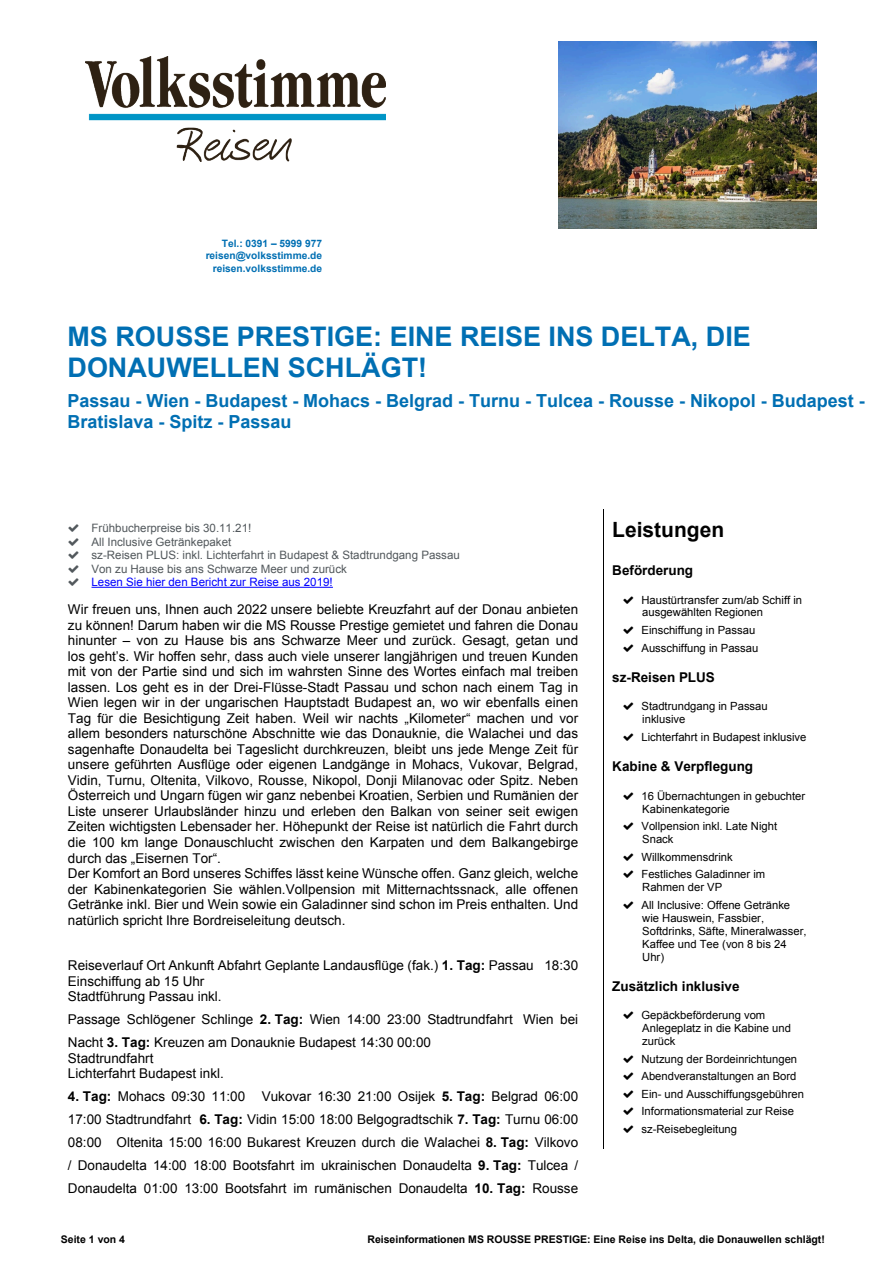
<style>
.page{position:relative;width:893px;height:1263px;background:#fff}
.page>*{position:absolute;margin:0;border:0;box-sizing:border-box;transform-origin:0 0}
.t1{font:700 27px/31px "Arial";color:#006fb3}
.t2{font:700 21px "Arial";color:#000}
.t3{font:700 18px/20.7px "Arial";color:#006fb3}
.t4{font:13.5px/15.6px "Arial";color:#000}
.t5{font:700 13.5px "Arial";color:#000}
.t6{font:11.55px/13.4px "Arial";color:#52585c}
.t7{font:11.55px "Arial";color:#00f}
.t8{font:11.25px/12.9px "Arial";color:#000}
.t9{font:700 10.5px "Arial";color:#000}
.t10{font:700 10.2px/12.3px "Arial";color:#006fb3;text-align:right}
.s1{font-weight:700}
</style>
<div class="page">
<hr style="left:92px;top:587px;width:241px;height:1px;background:#00f">
<hr style="left:603px;top:509px;width:1px;height:639px;background:#000">
<img style="left:86px;top:56px;width:300px;height:105px">
<img style="left:558px;top:41px;width:258px;height:188px">
<p class="t10" style="left:206px;top:238px;width:118px">Tel.: 0391 – 5999 977 reisen@volksstimme.de reisen.volksstimme.de</p>
<h1 class="t1" style="left:68px;top:323px;width:685px">MS ROUSSE PRESTIGE: EINE REISE INS DELTA, DIE<br>DONAUWELLEN SCHLÄGT!</h1>
<h3 class="t3" style="left:68px;top:392px;width:799px">Passau - Wien - Budapest - Mohacs - Belgrad - Turnu - Tulcea - Rousse - Nikopol - Budapest -<br>Bratislava - Spitz - Passau</h3>
<p class="t6" style="left:92px;top:523px;width:370px">Frühbucherpreise bis 30.11.21!<br>All Inclusive Getränkepaket<br>sz-Reisen PLUS: inkl. Lichterfahrt in Budapest &amp; Stadtrundgang Passau Von zu Hause bis ans Schwarze Meer und zurück</p>
<p class="t7" style="left:92px;top:578px;width:243px">Lesen Sie hier den Bericht zur Reise aus 2019!</p>
<p class="t4" style="left:68px;top:603px;width:512px">Wir freuen uns, Ihnen auch 2022 unsere beliebte Kreuzfahrt auf der Donau anbieten zu können! Darum haben wir die MS Rousse Prestige gemietet und fahren die Donau hinunter – von zu Hause bis ans Schwarze Meer und zurück. Gesagt, getan und los geht’s. Wir hoffen sehr, dass auch viele unserer langjährigen und treuen Kunden mit von der Partie sind und sich im wahrsten Sinne des Wortes einfach mal treiben lassen. Los geht es in der Drei-Flüsse-Stadt Passau und schon nach einem Tag in Wien legen wir in der ungarischen Hauptstadt Budapest an, wo wir ebenfalls einen Tag für die Besichtigung Zeit haben. Weil wir nachts „Kilometer“ machen und vor allem besonders naturschöne Abschnitte wie das Donauknie, die Walachei und das sagenhafte Donaudelta bei Tageslicht durchkreuzen, bleibt uns jede Menge Zeit für unsere geführten Ausflüge oder eigenen Landgänge in Mohacs, Vukovar, Belgrad, Vidin, Turnu, Oltenita, Vilkovo, Rousse, Nikopol, Donji Milanovac oder Spitz. Neben Österreich und Ungarn fügen wir ganz nebenbei Kroatien, Serbien und Rumänien der Liste unserer Urlaubsländer hinzu und erleben den Balkan von seiner seit ewigen Zeiten wichtigsten Lebensader her. Höhepunkt der Reise ist natürlich die Fahrt durch die 100 km lange Donauschlucht zwischen den Karpaten und dem Balkangebirge durch das „Eisernen Tor“.<br>Der Komfort an Bord unseres Schiffes lässt keine Wünsche offen. Ganz gleich, welche der Kabinenkategorien Sie wählen.Vollpension mit Mitternachtssnack, alle offenen Getränke inkl. Bier und Wein sowie ein Galadinner sind schon im Preis enthalten. Und natürlich spricht Ihre Bordreiseleitung deutsch.</p>
<p class="t4" style="left:68px;top:959px;width:512px">Reiseverlauf Ort Ankunft Abfahrt Geplante Landausflüge (fak.) <span class="s1">1. Tag:</span> Passau 18:30<br>Einschiffung ab 15 Uhr<br>Stadtführung Passau inkl.</p>
<p class="t4" style="left:68px;top:1009px;width:512px;line-height:23.1px">Passage Schlögener Schlinge <span class="s1">2. Tag:</span> Wien 14:00 23:00 Stadtrundfahrt Wien bei<br>Nacht <span class="s1">3. Tag:</span> Kreuzen am Donauknie Budapest 14:30 00:00</p>
<p class="t4" style="left:68px;top:1051px;width:157px">Stadtrundfahrt<br>Lichterfahrt Budapest inkl.</p>
<p class="t4" style="left:68px;top:1086px;width:512px;line-height:23.1px;text-align:justify"><span class="s1">4. Tag:</span> Mohacs 09:30 11:00 Vukovar 16:30 21:00 Osijek <span class="s1">5. Tag:</span> Belgrad 06:00<br>17:00 Stadtrundfahrt <span class="s1">6. Tag:</span> Vidin 15:00 18:00 Belgogradtschik <span class="s1">7. Tag:</span> Turnu 06:00<br>08:00 Oltenita 15:00 16:00 Bukarest Kreuzen durch die Walachei <span class="s1">8. Tag:</span> Vilkovo / Donaudelta 14:00 18:00 Bootsfahrt im ukrainischen Donaudelta <span class="s1">9. Tag:</span> Tulcea / Donaudelta 01:00 13:00 Bootsfahrt im rumänischen Donaudelta <span class="s1">10. Tag:</span> Rousse</p>
<h2 class="t2" style="left:612px;top:521px;width:113px">Leistungen</h2>
<p class="t5" style="left:612px;top:565px;width:82px">Beförderung</p>
<p class="t8" style="left:641px;top:594px;width:162px">Haustürtransfer zum/ab Schiff in ausgewählten Regionen</p>
<p class="t8" style="left:641px;top:622px;width:118px;line-height:17.5px">Einschiffung in Passau<br>Ausschiffung in Passau</p>
<p class="t5" style="left:612px;top:672px;width:104px">sz-Reisen PLUS</p>
<p class="t8" style="left:641px;top:701px;width:128px">Stadtrundgang in Passau inklusive</p>
<p class="t8" style="left:641px;top:731px;width:166px">Lichterfahrt in Budapest inklusive</p>
<p class="t5" style="left:612px;top:761px;width:142px">Kabine &amp; Verpflegung</p>
<p class="t8" style="left:641px;top:790px;width:165px">16 Übernachtungen in gebuchter<br>Kabinenkategorie</p>
<p class="t8" style="left:641px;top:821px;width:137px">Vollpension inkl. Late Night<br>Snack</p>
<p class="t8" style="left:641px;top:849px;width:125px;line-height:17.5px">Willkommensdrink<br>Festliches Galadinner im</p>
<p class="t8" style="left:641px;top:879px;width:150px;line-height:17.5px">Rahmen der VP<br>All Inclusive: Offene Getränke</p>
<p class="t8" style="left:642px;top:912px;width:166px">wie Hauswein, Fassbier,<br>Softdrinks, Säfte, Mineralwasser,<br>Kaffee und Tee (von 8 bis 24<br>Uhr)</p>
<p class="t5" style="left:612px;top:981px;width:129px">Zusätzlich inklusive</p>
<p class="t8" style="left:641px;top:1010px;width:151px">Gepäckbeförderung vom<br>Anlegeplatz in die Kabine und zurück</p>
<p class="t8" style="left:641px;top:1051px;width:164px;line-height:17.5px">Nutzung der Bordeinrichtungen<br>Abendveranstaltungen an Bord<br>Ein- und Ausschiffungsgebühren<br>Informationsmaterial zur Reise sz-Reisebegleitung</p>
<p class="t9" style="left:61px;top:1235px;width:66px">Seite 1 von 4</p>
<p class="t9" style="left:367px;top:1235px;width:459px">Reiseinformationen MS ROUSSE PRESTIGE: Eine Reise ins Delta, die Donauwellen schlägt!</p>
</div>
